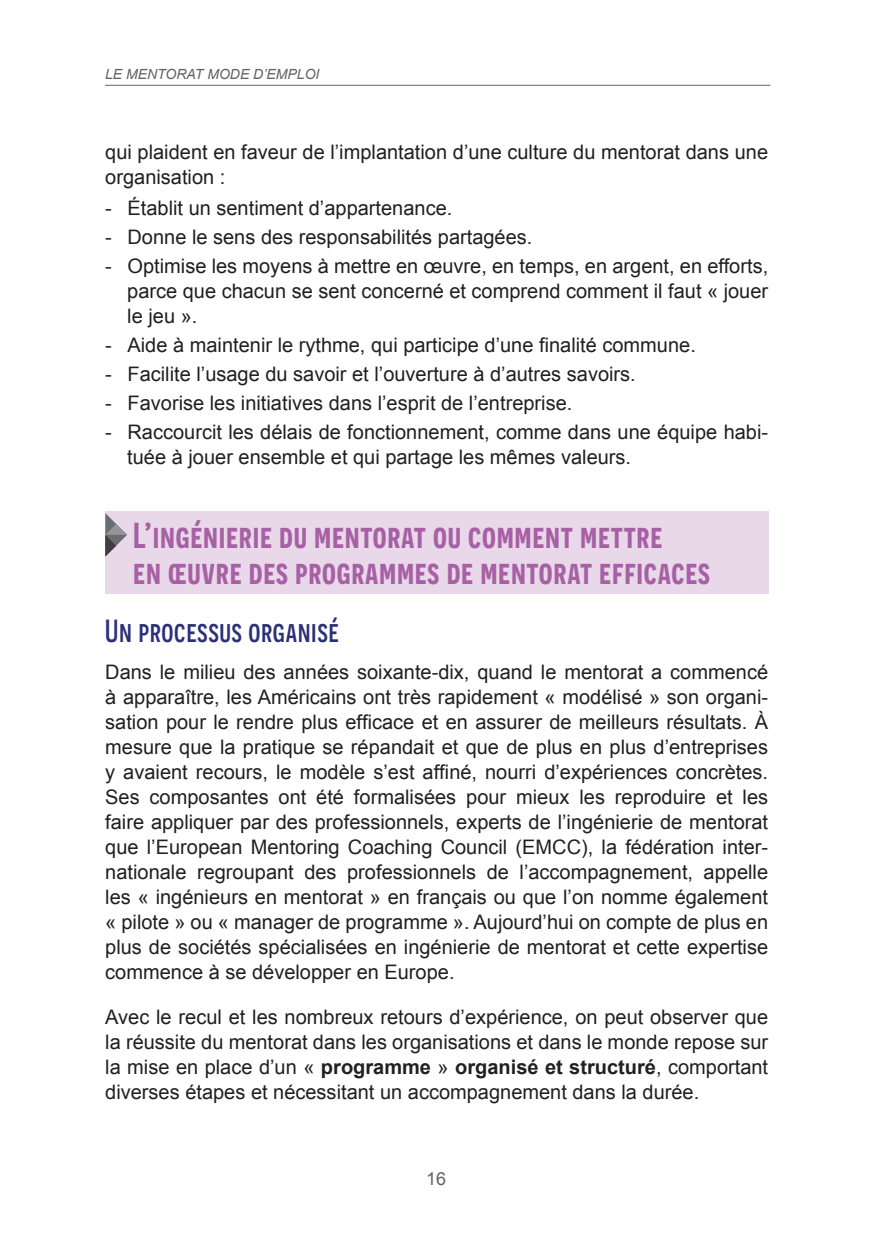
<style>
.page{position:relative;width:884px;height:1252px;background:#fff}
.page>*{position:absolute;margin:0;border:0;box-sizing:border-box;transform-origin:0 0}
._02-Sous-titre_CHAPITRE{font:600 36px/36px "Novecentosanscondensed";letter-spacing:.02em;color:#a860a5}
._03-Sous-titre{font:500 32px "Novecentosanscondensed";letter-spacing:.02em;color:#2b3177}
.Texte_courant{font:20px/25px "Arial";color:#231f20;text-align:justify}
.Texte_courant_avant_puce{font:20px/25px "Arial";color:#231f20}
.t1{font:18px "Arial";color:#636366}
.t2{font:italic 14px "Arial";color:#636366}
.s1{font-weight:700}
</style>
<div class="page">
<hr style="left:105px;top:85px;width:665px;height:1px;background:#636366">
<div style="left:105px;top:512px;width:664px;height:82px;background:#e8d8e9"></div>
<svg style="left:105px;top:513px;width:22px;height:44px"></svg>
<p class="t2" style="left:105px;top:65px;width:216px">LE MENTORAT MODE D’EMPLOI</p>
<p class="Texte_courant_avant_puce" style="left:105px;top:140px;width:664px">qui plaident en faveur de l’implantation d’une culture du mentorat dans une organisation :</p>
<p class="Texte_courant" style="left:105px;top:196px;width:348px">- Établit un sentiment d’appartenance.</p>
<p class="Texte_courant" style="left:105px;top:225px;width:428px">- Donne le sens des responsabilités partagées.</p>
<p class="Texte_courant" style="left:127px;top:254px;width:642px;text-indent:-22px">- Optimise les moyens à mettre en œuvre, en temps, en argent, en efforts, parce que chacun se sent concerné et comprend comment il faut « jouer le jeu ».</p>
<p class="Texte_courant" style="left:105px;top:333px;width:592px">- Aide à maintenir le rythme, qui participe d’une finalité commune.</p>
<p class="Texte_courant" style="left:105px;top:362px;width:532px">- Facilite l’usage du savoir et l’ouverture à d’autres savoirs.</p>
<p class="Texte_courant" style="left:105px;top:391px;width:468px">- Favorise les initiatives dans l’esprit de l’entreprise.</p>
<p class="Texte_courant" style="left:127px;top:420px;width:642px;text-indent:-22px">- Raccourcit les délais de fonctionnement, comme dans une équipe habi&shy;tuée à jouer ensemble et qui partage les mêmes valeurs.</p>
<p class="_02-Sous-titre_CHAPITRE" style="left:133px;top:517px;width:578px">L’ingénierie du mentorat ou comment mettre<br>en œuvre des programmes de mentorat efficaces</p>
<p class="_03-Sous-titre" style="left:105px;top:612px;width:235px">Un processus organisé</p>
<p class="Texte_courant" style="left:105px;top:660px;width:664px">Dans le milieu des années soixante-dix, quand le mentorat a commencé à apparaître, les Américains ont très rapidement « modélisé » son organi&shy;sation pour le rendre plus efficace et en assurer de meilleurs résultats. À mesure que la pratique se répandait et que de plus en plus d’entreprises y avaient recours, le modèle s’est affiné, nourri d’expériences concrètes.<br>Ses composantes ont été formalisées pour mieux les reproduire et les faire appliquer par des professionnels, experts de l’ingénierie de mentorat que l’European Mentoring Coaching Council (EMCC), la fédération inter&shy;nationale regroupant des professionnels de l’accompagnement, appelle les « ingénieurs en mentorat » en français ou que l’on nomme également « pilote » ou « manager de programme ». Aujourd’hui on compte de plus en plus de sociétés spécialisées en ingénierie de mentorat et cette expertise commence à se développer en Europe.</p>
<p class="Texte_courant" style="left:105px;top:1005px;width:664px">Avec le recul et les nombreux retours d’expérience, on peut observer que la réussite du mentorat dans les organisations et dans le monde repose sur la mise en place d’un « <span class="s1">programme</span> » <span class="s1">organisé et structuré</span>, comportant diverses étapes et nécessitant un accompagnement dans la durée.</p>
<p class="t1" style="left:426px;top:1167px;width:22px">16</p>
</div>
